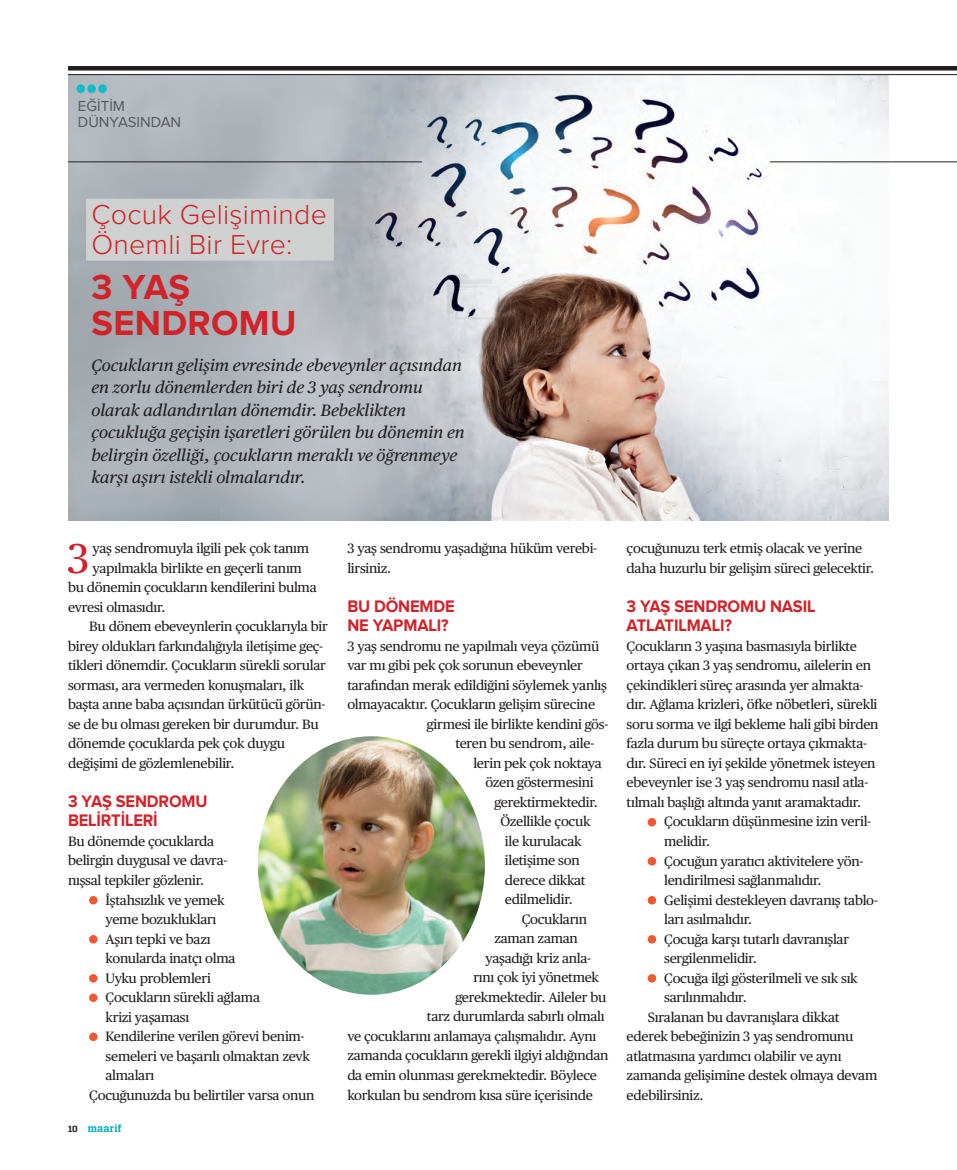
<style>
.page{position:relative;width:957px;height:1170px;background:#fff}
.page>*{position:absolute;margin:0;border:0;box-sizing:border-box;transform-origin:0 0}
.t1{font:41.7px "Publico Text";color:#d1232a}
.t2{font:700 36px/36px "Proxima Nova";letter-spacing:.01em;color:#d1232a}
.t3{font:300 28.5px/30px "Proxima Nova";letter-spacing:.01em;color:#d1232a}
.t4{font:700 17.4px/19.5px "Proxima Nova";letter-spacing:-.01em;color:#d1232a;scale:.95 1}
.t5{font:italic 16.5px/22.5px "Publico Text";color:#231f20}
.t6{font:15px/16.5px "Proxima Nova";color:#57585a}
.t7{font:13.5px/19.5px "Publico Text";letter-spacing:-.02em;color:#231f20}
.t8{font:600 10.5px "Brace Web";letter-spacing:.02em;color:#00afba}
.t9{font:600 9px "Brace Web";color:#231f20;scale:1.05 1}
</style>
<div class="page">
<hr style="left:956px;top:0;width:1px;height:1169px;background:#d1ecef">
<img style="left:68px;top:75px;width:821px;height:445px">
<hr style="left:68px;top:162px;width:354px;height:1px;background:#231f20">
<hr style="left:770px;top:162px;width:187px;height:1px;background:#231f20">
<hr style="left:68px;top:74px;width:889px;height:1px;background:#231f20">
<hr style="left:68px;top:66px;width:889px;height:4px;background:#231f20">
<svg style="left:89px;top:895px;width:9px;height:9px"></svg>
<svg style="left:89px;top:934px;width:9px;height:9px"></svg>
<svg style="left:89px;top:973px;width:9px;height:9px"></svg>
<div style="left:89px;top:993px;width:9px;height:8px;background:#f0582f;border-radius:50%"></div>
<div style="left:89px;top:1032px;width:9px;height:8px;background:#f0582f;border-radius:50%"></div>
<svg style="left:647px;top:817px;width:9px;height:9px"></svg>
<svg style="left:647px;top:856px;width:9px;height:9px"></svg>
<svg style="left:647px;top:895px;width:9px;height:9px"></svg>
<svg style="left:647px;top:934px;width:9px;height:9px"></svg>
<svg style="left:647px;top:973px;width:9px;height:9px"></svg>
<img style="left:258px;top:736px;width:227px;height:258px">
<div style="left:86px;top:198px;width:248px;height:32px;background:#ced1cf"></div>
<div style="left:86px;top:229px;width:248px;height:31px;background:#ced1cf"></div>
<div style="left:77px;top:84px;width:8px;height:9px;background:#12bbc5;border-radius:50%"></div>
<div style="left:87px;top:84px;width:9px;height:9px;background:#12bbc5;border-radius:50%"></div>
<div style="left:98px;top:84px;width:9px;height:9px;background:#12bbc5;border-radius:50%"></div>
<p class="t6" style="left:78px;top:98px;width:105px">EĞİTİM<br>DÜNYASINDAN</p>
<p class="t3" style="left:91px;top:201px;width:237px">Çocuk Gelişiminde<br>Önemli Bir Evre:</p>
<p class="t2" style="left:91px;top:270px;width:207px">3 YAŞ<br>SENDROMU</p>
<p class="t5" style="left:91px;top:353px;width:375px">Çocukların gelişim evresinde ebeveynler açısından en zorlu dönemlerden biri de 3 yaş sendromu olarak adlandırılan dönemdir. Bebeklikten çocukluğa geçişin işaretleri görülen bu dönemin en belirgin özelliği, çocukların meraklı ve öğrenmeye karşı aşırı istekli olmalarıdır.</p>
<p class="t1" style="left:67px;top:526px;width:24px">3</p>
<p class="t7" style="left:92px;top:538px;width:218px">yaş sendromuyla ilgili pek çok tanım</p>
<p class="t7" style="left:92px;top:557px;width:211px">yapılmakla birlikte en geçerli tanım</p>
<p class="t7" style="left:68px;top:577px;width:250px">bu dönemin çocukların kendilerini bulma</p>
<p class="t7" style="left:68px;top:596px;width:99px">evresi olmasıdır.</p>
<p class="t7" style="left:68px;top:616px;width:261px;text-indent:21px">Bu dönem ebeveynlerin çocuklarıyla bir birey oldukları farkındalığıyla iletişime geç&shy;tikleri dönemdir. Çocukların sürekli sorular sorması, ara vermeden konuşmaları, ilk başta anne baba açısından ürkütücü görün&shy;se de bu olması gereken bir durumdur. Bu dönemde çocuklarda pek çok duygu değişimi de gözlemlenebilir.</p>
<p class="t4" style="left:68px;top:792px;width:148px">3 YAŞ SENDROMU<br>BELİRTİLERİ</p>
<p class="t7" style="left:68px;top:830px;width:161px">Bu dönemde çocuklarda belirgin duygusal ve davra&shy;nışsal tepkiler gözlenir.</p>
<p class="t7" style="left:106px;top:889px;width:121px">İştahsızlık ve yemek yeme bozuklukları</p>
<p class="t7" style="left:106px;top:928px;width:131px">Aşırı tepki ve bazı konularda inatçı olma</p>
<p class="t7" style="left:106px;top:967px;width:107px">Uyku problemleri</p>
<p class="t7" style="left:106px;top:986px;width:156px">Çocukların sürekli ağlama krizi yaşaması</p>
<p class="t7" style="left:106px;top:1025px;width:206px">Kendilerine verilen görevi benim&shy;semeleri ve başarılı olmaktan zevk almaları</p>
<p class="t7" style="left:89px;top:1084px;width:226px">Çocuğunuzda bu belirtiler varsa onun</p>
<p class="t9" style="left:68px;top:1123px;width:11px">10</p>
<p class="t8" style="left:88px;top:1122px;width:35px">maarif</p>
<p class="t7" style="left:347px;top:538px;width:251px">3 yaş sendromu yaşadığına hüküm verebi&shy;lirsiniz.</p>
<p class="t4" style="left:347px;top:597px;width:115px">BU DÖNEMDE<br>NE YAPMALI?</p>
<p class="t7" style="left:347px;top:635px;width:253px">3 yaş sendromu ne yapılmalı veya çözümü</p>
<p class="t7" style="left:347px;top:655px;width:237px">var mı gibi pek çok sorunun ebeveynler</p>
<p class="t7" style="left:347px;top:674px;width:261px">tarafından merak edildiğini söylemek yanlış</p>
<p class="t7" style="left:347px;top:694px;width:249px">olmayacaktır. Çocukların gelişim sürecine</p>
<p class="t7" style="left:427px;top:713px;width:183px">girmesi ile birlikte kendini gös-</p>
<p class="t7" style="left:455px;top:733px;width:140px">teren bu sendrom, aile-</p>
<p class="t7" style="left:473px;top:752px;width:130px">lerin pek çok noktaya</p>
<p class="t7" style="left:485px;top:772px;width:110px">özen göstermesini</p>
<p class="t7" style="left:494px;top:791px;width:105px">gerektirmektedir.</p>
<p class="t7" style="left:500px;top:811px;width:92px">Özellikle çocuk</p>
<p class="t7" style="left:505px;top:830px;width:78px">ile kurulacak</p>
<p class="t7" style="left:505px;top:850px;width:76px">iletişime son</p>
<p class="t7" style="left:505px;top:869px;width:82px">derece dikkat</p>
<p class="t7" style="left:505px;top:889px;width:70px">edilmelidir.</p>
<p class="t7" style="left:522px;top:908px;width:67px">Çocukların</p>
<p class="t7" style="left:494px;top:928px;width:85px">zaman zaman</p>
<p class="t7" style="left:485px;top:947px;width:107px">yaşadığı kriz anla-</p>
<p class="t7" style="left:473px;top:967px;width:127px">rını çok iyi yönetmek</p>
<p class="t7" style="left:455px;top:986px;width:152px">gerekmektedir. Aileler bu</p>
<p class="t7" style="left:427px;top:1006px;width:179px">tarz durumlarda sabırlı olmalı</p>
<p class="t7" style="left:347px;top:1025px;width:251px">ve çocuklarını anlamaya çalışmalıdır. Aynı</p>
<p class="t7" style="left:347px;top:1045px;width:263px">zamanda çocukların gerekli ilgiyi aldığından</p>
<p class="t7" style="left:347px;top:1064px;width:251px">da emin olunması gerekmektedir. Böylece</p>
<p class="t7" style="left:347px;top:1084px;width:247px">korkulan bu sendrom kısa süre içerisinde</p>
<p class="t7" style="left:626px;top:538px;width:249px">çocuğunuzu terk etmiş olacak ve yerine daha huzurlu bir gelişim süreci gelecektir.</p>
<p class="t4" style="left:626px;top:597px;width:200px">3 YAŞ SENDROMU NASIL<br>ATLATILMALI?</p>
<p class="t7" style="left:626px;top:635px;width:253px">Çocukların 3 yaşına basmasıyla birlikte ortaya çıkan 3 yaş sendromu, ailelerin en çekindikleri süreç arasında yer almakta&shy;dır. Ağlama krizleri, öfke nöbetleri, sürekli soru sorma ve ilgi bekleme hali gibi birden fazla durum bu süreçte ortaya çıkmakta&shy;dır. Süreci en iyi şekilde yönetmek isteyen ebeveynler ise 3 yaş sendromu nasıl atla&shy;tılmalı başlığı altında yanıt aramaktadır.</p>
<p class="t7" style="left:664px;top:811px;width:208px">Çocukların düşünmesine izin veril&shy;melidir.</p>
<p class="t7" style="left:664px;top:850px;width:201px">Çocuğun yaratıcı aktivitelere yön&shy;lendirilmesi sağlanmalıdır.</p>
<p class="t7" style="left:664px;top:889px;width:215px">Gelişimi destekleyen davranış tablo&shy;ları asılmalıdır.</p>
<p class="t7" style="left:664px;top:928px;width:186px">Çocuğa karşı tutarlı davranışlar sergilenmelidir.</p>
<p class="t7" style="left:664px;top:967px;width:195px">Çocuğa ilgi gösterilmeli ve sık sık sarılınmalıdır.</p>
<p class="t7" style="left:626px;top:1006px;width:252px;text-indent:21px">Sıralanan bu davranışlara dikkat ederek bebeğinizin 3 yaş sendromunu atlatmasına yardımcı olabilir ve aynı zamanda gelişimine destek olmaya devam edebilirsiniz.</p>
</div>
